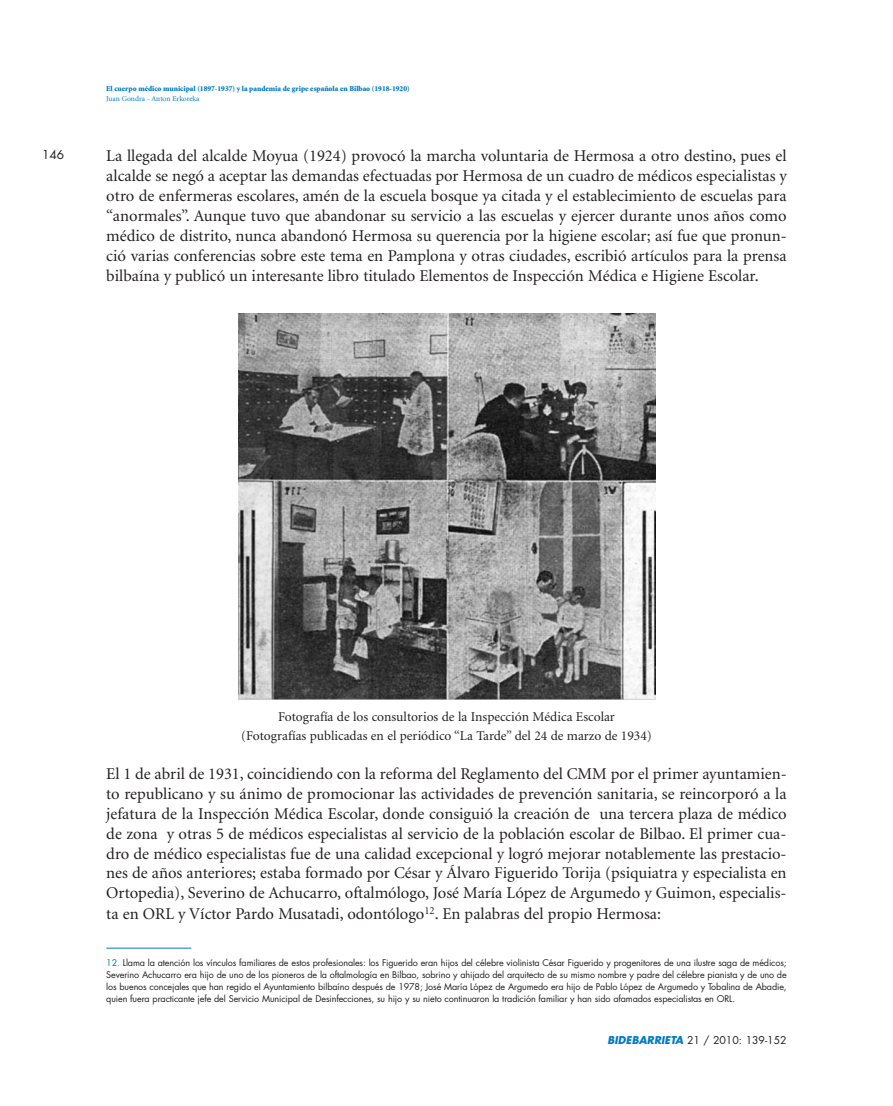
<style>
.page{position:relative;width:893px;height:1106px;background:#fff}
.page>*{position:absolute;margin:0;border:0;box-sizing:border-box;transform-origin:0 0}
.t1{font:16.5px/20px "Minion";color:#231f20;text-align:justify}
.t2{font:13.5px/18.3px "Minion";color:#231f20;text-align:center}
.t3{font:12px "Futura";color:#231f20}
.t4{font:10.5px "Futura";color:#231f20}
.t5{font:9px/11.9px "Futura";letter-spacing:-.01em;color:#231f20;text-align:justify}
.t6{font:900 7.5px "Minion";color:#007bc3}
.t7{font:7.5px "Minion";color:#007bc3}
.s1{color:#007bc3}
.s2{font-weight:700;font-style:italic;color:#007bc3}
</style>
<div class="page">
<hr style="left:106px;top:947px;width:85px;height:1px;background:#007bc3">
<img style="left:238px;top:313px;width:418px;height:386px">
<p class="t3" style="left:42px;top:149px;width:24px">146</p>
<p class="t6" style="left:106px;top:86px;width:305px">El cuerpo médico municipal (1897-1937) y la pandemia de gripe española en Bilbao (1918-1920)</p>
<p class="t7" style="left:106px;top:96px;width:95px">Juan Gondra - Anton Erkoreka</p>
<p class="t1" style="left:106px;top:147px;width:682px">La llegada del alcalde Moyua (1924) provocó la marcha voluntaria de Hermosa a otro destino, pues el alcalde se negó a aceptar las demandas efectuadas por Hermosa de un cuadro de médicos especialistas y otro de enfermeras escolares, amén de la escuela bosque ya citada y el establecimiento de escuelas para “anormales”. Aunque tuvo que abandonar su servicio a las escuelas y ejercer durante unos años como médico de distrito, nunca abandonó Hermosa su querencia por la higiene escolar; así fue que pronun&shy;ció varias conferencias sobre este tema en Pamplona y otras ciudades, escribió artículos para la prensa bilbaína y publicó un interesante libro titulado Elementos de Inspección Médica e Higiene Escolar.</p>
<p class="t2" style="left:241px;top:709px;width:412px">Fotografía de los consultorios de la Inspección Médica Escolar<br>(Fotografías publicadas en el periódico “La Tarde” del 24 de marzo de 1934)</p>
<p class="t1" style="left:106px;top:765px;width:682px">El 1 de abril de 1931, coincidiendo con la reforma del Reglamento del CMM por el primer ayuntamien&shy;to republicano y su ánimo de promocionar las actividades de prevención sanitaria, se reincorporó a la jefatura de la Inspección Médica Escolar, donde consiguió la creación de una tercera plaza de médico de zona y otras 5 de médicos especialistas al servicio de la población escolar de Bilbao. El primer cua&shy;dro de médico especialistas fue de una calidad excepcional y logró mejorar notablemente las prestacio&shy;nes de años anteriores; estaba formado por César y Álvaro Figuerido Torija (psiquiatra y especialista en Ortopedia), Severino de Achucarro, oftalmólogo, José María López de Argumedo y Guimon, especialis&shy;ta en ORL y Víctor Pardo Musatadi, odontólogo<sup>12</sup>. En palabras del propio Hermosa:</p>
<p class="t5" style="left:106px;top:957px;width:682px"><span class="s1">12.</span> Llama la atención los vínculos familiares de estos profesionales: los Figuerido eran hijos del célebre violinista César Figuerido y progenitores de una ilustre saga de médicos; Severino Achucarro era hijo de uno de los pioneros de la oftalmología en Bilbao, sobrino y ahijado del arquitecto de su mismo nombre y padre del célebre pianista y de uno de los buenos concejales que han regido el Ayuntamiento bilbaíno después de 1978; José María López de Argumedo era hijo de Pablo López de Argumedo y Tobalina de Abadie, quien fuera practicante jefe del Servicio Municipal de Desinfecciones, su hijo y su nieto continuaron la tradición familiar y han sido afamados especialistas en ORL.</p>
<p class="t4" style="left:607px;top:1034px;width:181px"><span class="s2">BIDEBARRIETA</span> 21 / 2010: 139-152</p>
</div>
